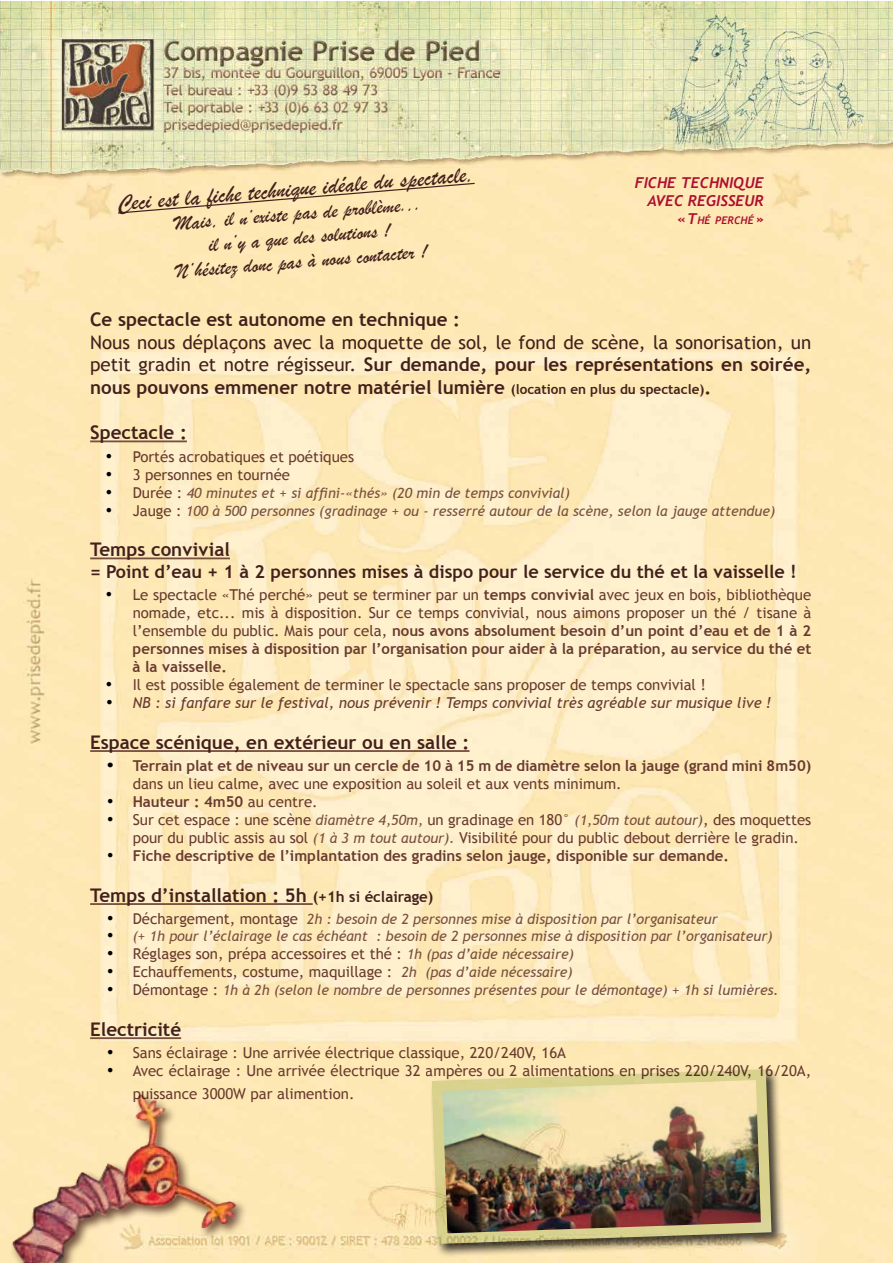
<style>
.page{position:relative;width:893px;height:1263px;background:#fff}
.page>*{position:absolute;margin:0;border:0;box-sizing:border-box;transform-origin:0 0}
.t1{font:24px "Brush Script";color:#42201c}
.t2{font:21px/24px "Brush Script";color:#42201c;text-align:center}
.t3{font:18.75px/22.5px "Trebuchet MS";color:#42201c;text-align:justify}
.t4{font:700 18.75px "Trebuchet MS";color:#42201c}
.t5{font:700 18px "Trebuchet MS";color:#42201c}
.t6{font:15px/18px "Trebuchet MS";color:#683b2f}
.t7{font:700 15px/18px "Trebuchet MS";color:#683b2f}
.t8{font:italic 15px "Trebuchet MS";color:#683b2f}
.t9{font:italic 700 15px/18px "Trebuchet";color:#ad0f30;text-align:right}
.t10{font:italic 14.25px "Trebuchet MS";color:#78503e}
.t11{font:italic 700 10.5px "Trebuchet";color:#ad0f30}
.s1{font-size:15px}
.s2{font-weight:700}
.s3{font-weight:700;font-size:13.5px}
.s4{font-family:"Times New Roman";font-size:18px;color:#000}
.s5{font-family:"Times New Roman";font-style:normal;font-size:18px;color:#000}
.s6{font-style:normal;font-size:15px;color:#683b2f}
.s7{font-weight:400}
.s8{font-family:"Times New Roman";font-weight:400;font-size:18px;color:#000}
.s9{font-style:italic;font-size:14.25px;color:#78503e}
</style>
<div class="page">
<img style="left:0;top:1px;width:893px;height:1262px">
<hr style="left:90px;top:440px;width:97px;height:2px;background:#78503e">
<hr style="left:90px;top:557px;width:140px;height:2px;background:#78503e">
<hr style="left:90px;top:750px;width:379px;height:2px;background:#78503e">
<hr style="left:90px;top:903px;width:223px;height:2px;background:#78503e">
<hr style="left:90px;top:1037px;width:91px;height:2px;background:#78503e">
<div style="left:10px;top:1091px;width:238px;height:172px;background:#42201c;opacity:.75"></div>
<img style="left:11px;top:1094px;width:226px;height:169px">
<div style="left:117px;top:182px;width:359px;height:32px;background:#fde8b3"></div>
<div style="left:430px;top:1068px;width:355px;height:190px;background:#000;opacity:.75"></div>
<img style="left:427px;top:1064px;width:350px;height:185px">
<h1 class="t1" style="left:116px;top:188px;width:359px;rotate:-5deg">Ceci est la fiche technique idéale du spectacle.</h1>
<h2 class="t2" style="left:171px;top:212px;width:254px;rotate:-5deg">Mais, il n’existe pas de problème... il n’y a que des solutions !<br>N’hésitez donc pas à nous contacter !</h2>
<p class="t9" style="left:635px;top:173px;width:130px">FICHE TECHNIQUE<br>AVEC REGISSEUR</p>
<p class="t11" style="left:677px;top:213px;width:88px"><span class="s1">«T</span>HÉ PERCHÉ <span class="s1">»</span></p>
<p class="t4" style="left:90px;top:308px;width:371px">Ce spectacle est autonome en technique :</p>
<p class="t3" style="left:90px;top:331px;width:723px">Nous nous déplaçons avec la moquette de sol, le fond de scène, la sonorisation, un petit gradin et notre régisseur. <span class="s2">Sur demande, pour les représentations en soirée, nous pouvons emmener notre matériel lumière</span> <span class="s3">(location en plus du spectacle)</span><span class="s2">.</span></p>
<p class="t4" style="left:90px;top:421px;width:98px">Spectacle :</p>
<p class="t6" style="left:106px;top:447px;width:250px"><span class="s4">•</span> Portés acrobatiques et poétiques</p>
<p class="t6" style="left:106px;top:465px;width:186px"><span class="s4">•</span> 3 personnes en tournée</p>
<p class="t10" style="left:106px;top:484px;width:466px"><span class="s5">•</span> <span class="s6">Durée :</span> 40 minutes et + si affini-«thés» (20 min de temps convivial)</p>
<p class="t10" style="left:106px;top:502px;width:671px"><span class="s5">•</span> <span class="s6">Jauge :</span> 100 à 500 personnes (gradinage + ou - resserré autour de la scène, selon la jauge attendue)</p>
<p class="t4" style="left:90px;top:538px;width:141px">Temps convivial</p>
<p class="t5" style="left:90px;top:560px;width:708px">= Point d’eau + 1 à 2 personnes mises à dispo pour le service du thé et la vaisselle !</p>
<p class="t6" style="left:133px;top:586px;width:680px;text-align:justify;text-indent:-27px"><span class="s4">•</span> Le spectacle «Thé perché» peut se terminer par un <span class="s2">temps convivial</span> avec jeux en bois, bibliothèque nomade, etc... mis à disposition. Sur ce temps convivial, nous aimons proposer un thé / tisane à l’ensemble du public. Mais pour cela, <span class="s2">nous avons absolument besoin d’un point d’eau et de 1 à 2 personnes mises à disposition par l’organisation pour aider à la préparation, au service du thé et à la vaisselle.</span></p>
<p class="t6" style="left:106px;top:676px;width:602px"><span class="s4">•</span> Il est possible également de terminer le spectacle sans proposer de temps convivial !</p>
<p class="t8" style="left:106px;top:694px;width:668px"><span class="s4">•</span> NB : si fanfare sur le festival, nous prévenir ! Temps convivial très agréable sur musique live !</p>
<p class="t4" style="left:90px;top:730px;width:381px">Espace scénique, en extérieur ou en salle :</p>
<p class="t7" style="left:133px;top:757px;width:680px;text-indent:-26px"><span class="s4">•</span> Terrain plat et de niveau sur un cercle de 10 à 15 m de diamètre selon la jauge (grand mini 8m50) <span class="s7">dans un lieu calme, avec une exposition au soleil et aux vents minimum.</span></p>
<p class="t7" style="left:107px;top:793px;width:212px"><span class="s8">•</span> Hauteur : 4m50 <span class="s7">au centre.</span></p>
<p class="t6" style="left:133px;top:811px;width:680px;text-indent:-26px"><span class="s4">•</span> Sur cet espace : une scène <span class="s9">diamètre 4,50m,</span> un gradinage en 180° <span class="s9">(1,50m tout autour)</span>, des moquettes pour du public assis au sol <span class="s9">(1 à 3 m tout autour).</span> Visibilité pour du public debout derrière le gradin.</p>
<p class="t7" style="left:107px;top:847px;width:623px"><span class="s8">•</span> Fiche descriptive de l’implantation des gradins selon jauge, disponible sur demande.</p>
<p class="t4" style="left:90px;top:883px;width:345px">Temps d’installation : 5h <span class="s1">(+1h si éclairage)</span></p>
<p class="t10" style="left:107px;top:911px;width:612px"><span class="s5">•</span> <span class="s6">Déchargement, montage</span> 2h : besoin de 2 personnes mise à disposition par l’organisateur</p>
<p class="t10" style="left:107px;top:928px;width:667px"><span class="s5">•</span> (+ 1h pour l’éclairage le cas échéant : besoin de 2 personnes mise à disposition par l’organisateur)</p>
<p class="t6" style="left:107px;top:945px;width:468px"><span class="s4">•</span> Réglages son, prépa accessoires et thé : <span class="s9">1h (pas d’aide nécessaire)</span></p>
<p class="t6" style="left:107px;top:963px;width:467px"><span class="s4">•</span> Echauffements, costume, maquillage : <span class="s9">2h (pas d’aide nécessaire)</span></p>
<p class="t10" style="left:107px;top:982px;width:673px"><span class="s5">•</span> <span class="s6">Démontage :</span> 1h à 2h (selon le nombre de personnes présentes pour le démontage) + 1h si lumières.</p>
<p class="t4" style="left:90px;top:1017px;width:92px">Electricité</p>
<p class="t6" style="left:107px;top:1044px;width:460px"><span class="s4">•</span> Sans éclairage : Une arrivée électrique classique, 220/240V, 16A</p>
<p class="t6" style="left:133px;top:1060px;width:680px;line-height:22.5px;text-indent:-26px"><span class="s4">•</span> Avec éclairage : Une arrivée électrique 32 ampères ou 2 alimentations en prises 220/240V, 16/20A, puissance 3000W par alimention.</p>
</div>
